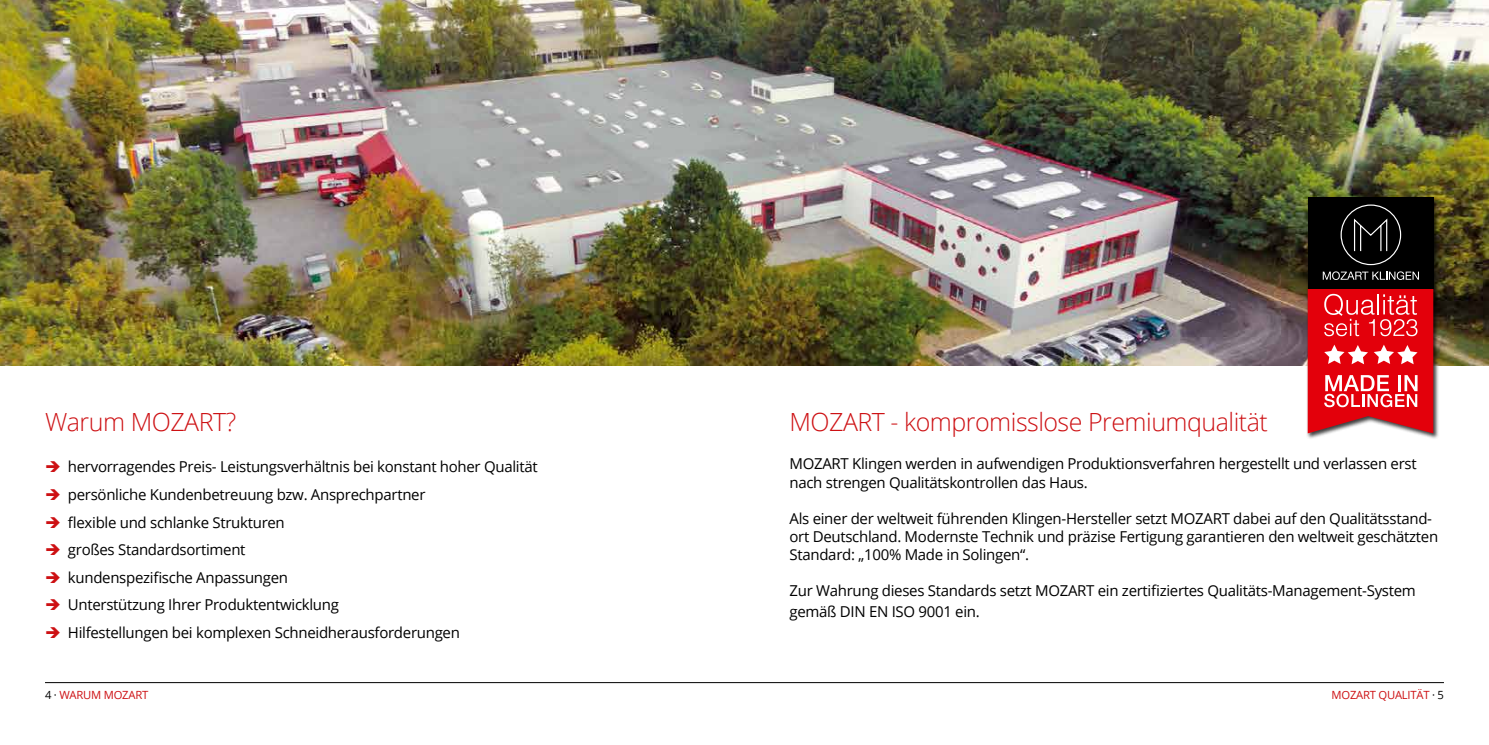
<style>
.page{position:relative;width:1489px;height:745px;background:#fff}
.page>*{position:absolute;margin:0;border:0;box-sizing:border-box;transform-origin:0 0}
.t1{font:300 25px "Open Sans";letter-spacing:-.02em;color:#cd1013}
.t2{font:15px/18px "Open Sans";letter-spacing:-.02em;color:#000}
.t3{font:11.25px "Open Sans";letter-spacing:-.02em;color:#cd1013}
.s1{color:#cd1013}
.s2{color:#000}
</style>
<div class="page">
<img style="left:0;top:0;width:1488px;height:366px">
<div style="left:1306px;top:196px;width:133px;height:243px;background:#000;opacity:.75"></div>
<svg style="left:1307px;top:289px;width:126px;height:144px;background:#e4323b"></svg>
<div style="left:1307px;top:197px;width:126px;height:92px;background:#000"></div>
<svg style="left:1340px;top:204px;width:61px;height:61px"></svg>
<svg style="left:1322px;top:271px;width:96px;height:9px"></svg>
<hr style="left:45px;top:682px;width:1398px;height:1px;background:#000">
<h1 class="t1" style="left:45px;top:405px;width:193px">Warum MOZART?</h1>
<p class="t2" style="left:45px;top:457px;width:494px"><span class="s1">➔</span> hervorragendes Preis- Leistungsverhältnis bei konstant hoher Qualität</p>
<p class="t2" style="left:45px;top:485px;width:382px"><span class="s1">➔</span> persönliche Kundenbetreuung bzw. Ansprechpartner</p>
<p class="t2" style="left:45px;top:512px;width:241px"><span class="s1">➔</span> flexible und schlanke Strukturen</p>
<p class="t2" style="left:45px;top:540px;width:202px"><span class="s1">➔</span> großes Standardsortiment</p>
<p class="t2" style="left:45px;top:567px;width:245px"><span class="s1">➔</span> kundenspezifische Anpassungen</p>
<p class="t2" style="left:45px;top:595px;width:295px"><span class="s1">➔</span> Unterstützung Ihrer Produktentwicklung</p>
<p class="t2" style="left:45px;top:622px;width:416px"><span class="s1">➔</span> Hilfestellungen bei komplexen Schneidherausforderungen</p>
<h1 class="t1" style="left:789px;top:405px;width:480px">MOZART - kompromisslose Premiumqualität</h1>
<p class="t2" style="left:789px;top:454px;width:628px">MOZART Klingen werden in aufwendigen Produktionsverfahren hergestellt und verlassen erst nach strengen Qualitätskontrollen das Haus.</p>
<p class="t2" style="left:789px;top:508px;width:650px">Als einer der weltweit führenden Klingen-Hersteller setzt MOZART dabei auf den Qualitätsstand&shy;ort Deutschland. Modernste Technik und präzise Fertigung garantieren den weltweit geschätzten<br>Standard: „100% Made in Solingen“.</p>
<p class="t2" style="left:789px;top:579px;width:628px;line-height:21px">Zur Wahrung dieses Standards setzt MOZART ein zertifiziertes Qualitäts-Management-System gemäß DIN EN ISO 9001 ein.</p>
<p class="t3" style="left:45px;top:686px;width:105px"><span class="s2">4 ·</span> WARUM MOZART</p>
<p class="t3" style="left:1331px;top:686px;width:114px">MOZART QUALITÄT <span class="s2">· 5</span></p>
</div>
